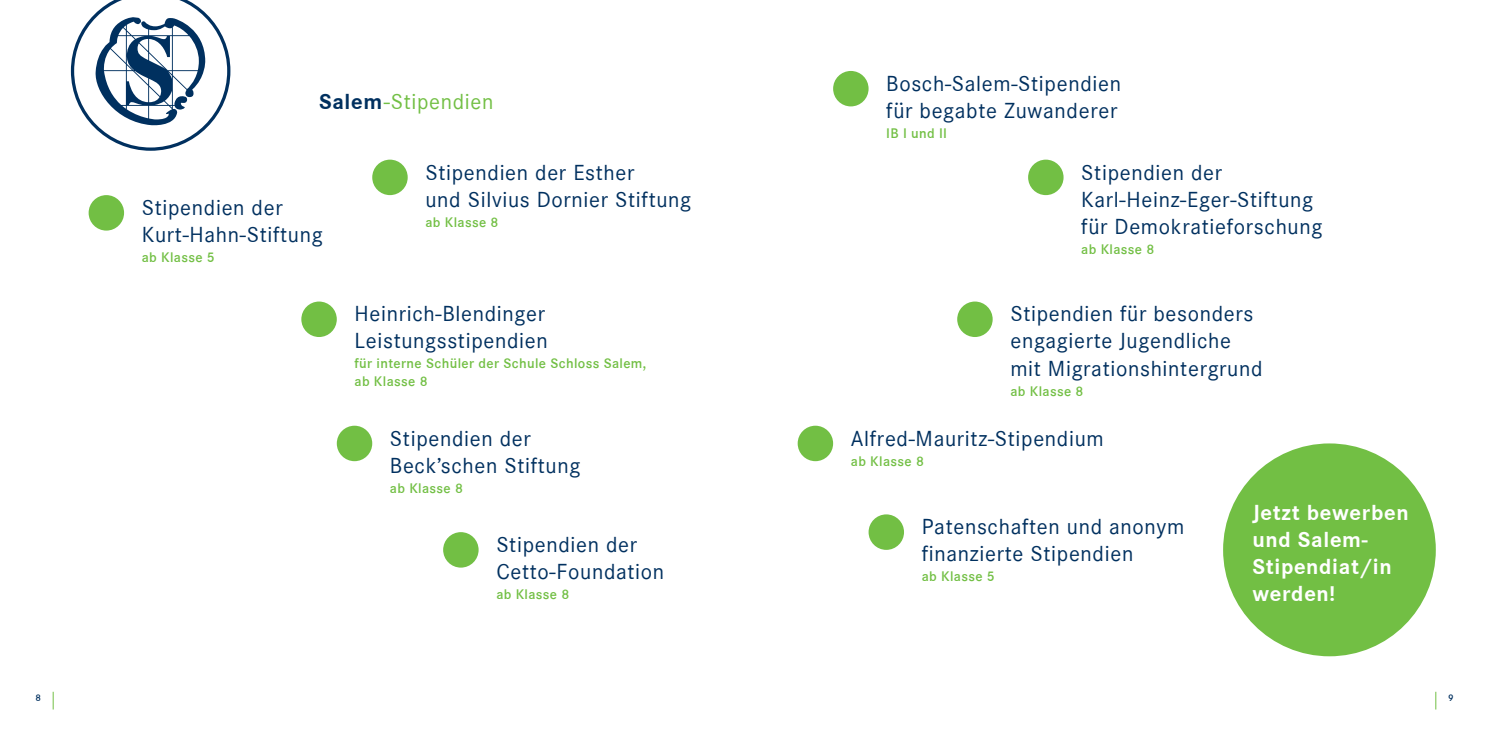
<style>
.page{position:relative;width:1489px;height:745px;background:#fff}
.page>*{position:absolute;margin:0;border:0;box-sizing:border-box;transform-origin:0 0}
.t1{font:22.5px/27px "Corporate S Regular";letter-spacing:.03em;color:#00305f}
.t2{font:22.5px/27px "Corporate S Bold";letter-spacing:.03em;color:#fff}
.t3{font:22.5px "Corporate S Regular";letter-spacing:.03em;color:#72bf44}
.t4{font:14.38px/17.8px "Corporate S Demi";letter-spacing:.025em;color:#72bf44}
.t5{font:10px "Corporate S Demi";color:#00305f}
.s1{font-family:"Corporate S Bold";color:#00305f}
</style>
<div class="page">
<div style="left:1222px;top:443px;width:213px;height:213px;background:#72bf44;border-radius:50%"></div>
<div style="left:89px;top:195px;width:35px;height:35px;background:#72bf44;border-radius:50%"></div>
<div style="left:372px;top:159px;width:35px;height:36px;background:#72bf44;border-radius:50%"></div>
<div style="left:301px;top:301px;width:36px;height:36px;background:#72bf44;border-radius:50%"></div>
<div style="left:337px;top:425px;width:35px;height:36px;background:#72bf44;border-radius:50%"></div>
<div style="left:443px;top:531px;width:35px;height:36px;background:#72bf44;border-radius:50%"></div>
<div style="left:833px;top:71px;width:35px;height:35px;background:#72bf44;border-radius:50%"></div>
<div style="left:957px;top:301px;width:35px;height:36px;background:#72bf44;border-radius:50%"></div>
<div style="left:1028px;top:159px;width:35px;height:36px;background:#72bf44;border-radius:50%"></div>
<div style="left:797px;top:425px;width:36px;height:36px;background:#72bf44;border-radius:50%"></div>
<div style="left:868px;top:514px;width:36px;height:35px;background:#72bf44;border-radius:50%"></div>
<svg style="left:1435px;top:691px;width:1px;height:18px"></svg>
<svg style="left:53px;top:691px;width:1px;height:18px"></svg>
<svg style="left:71px;top:0;width:159px;height:151px"></svg>
<p class="t3" style="left:319px;top:89px;width:176px"><span class="s1">Salem</span>-Stipendien</p>
<p class="t1" style="left:142px;top:194px;width:182px">Stipendien der<br>Kurt-Hahn-Stiftung</p>
<p class="t4" style="left:142px;top:248px;width:75px">ab Klasse 5</p>
<p class="t1" style="left:425px;top:159px;width:267px">Stipendien der Esther<br>und Silvius Dornier Stiftung</p>
<p class="t4" style="left:425px;top:213px;width:75px">ab Klasse 8</p>
<p class="t1" style="left:354px;top:300px;width:195px">Heinrich-Blendinger<br>Leistungsstipendien</p>
<p class="t4" style="left:354px;top:355px;width:293px">für interne Schüler der Schule Schloss Salem, ab Klasse 8</p>
<p class="t1" style="left:390px;top:424px;width:192px">Stipendien der<br>Beck’schen Stiftung</p>
<p class="t4" style="left:390px;top:479px;width:75px">ab Klasse 8</p>
<p class="t1" style="left:496px;top:531px;width:169px">Stipendien der<br>Cetto-Foundation</p>
<p class="t4" style="left:496px;top:585px;width:75px">ab Klasse 8</p>
<p class="t1" style="left:886px;top:70px;width:236px">Bosch-Salem-Stipendien für begabte Zuwanderer</p>
<p class="t4" style="left:886px;top:124px;width:62px">IB I und II</p>
<p class="t1" style="left:1081px;top:159px;width:242px">Stipendien der<br>Karl-Heinz-Eger-Stiftung für Demokratieforschung</p>
<p class="t4" style="left:1081px;top:240px;width:75px">ab Klasse 8</p>
<p class="t1" style="left:1010px;top:300px;width:254px">Stipendien für besonders engagierte Jugendliche mit Migrationshintergrund</p>
<p class="t4" style="left:1010px;top:382px;width:75px">ab Klasse 8</p>
<p class="t1" style="left:850px;top:424px;width:254px">Alfred-Mauritz-Stipendium</p>
<p class="t4" style="left:850px;top:452px;width:75px">ab Klasse 8</p>
<p class="t1" style="left:921px;top:513px;width:264px">Patenschaften und anonym finanzierte Stipendien</p>
<p class="t4" style="left:921px;top:567px;width:75px">ab Klasse 5</p>
<p class="t2" style="left:1252px;top:499px;width:158px">Jetzt bewerben und Salem-<br>Stipendiat/in werden!</p>
<p class="t5" style="left:35px;top:691px;width:7px">8</p>
<p class="t5" style="left:1447px;top:691px;width:7px">9</p>
</div>
